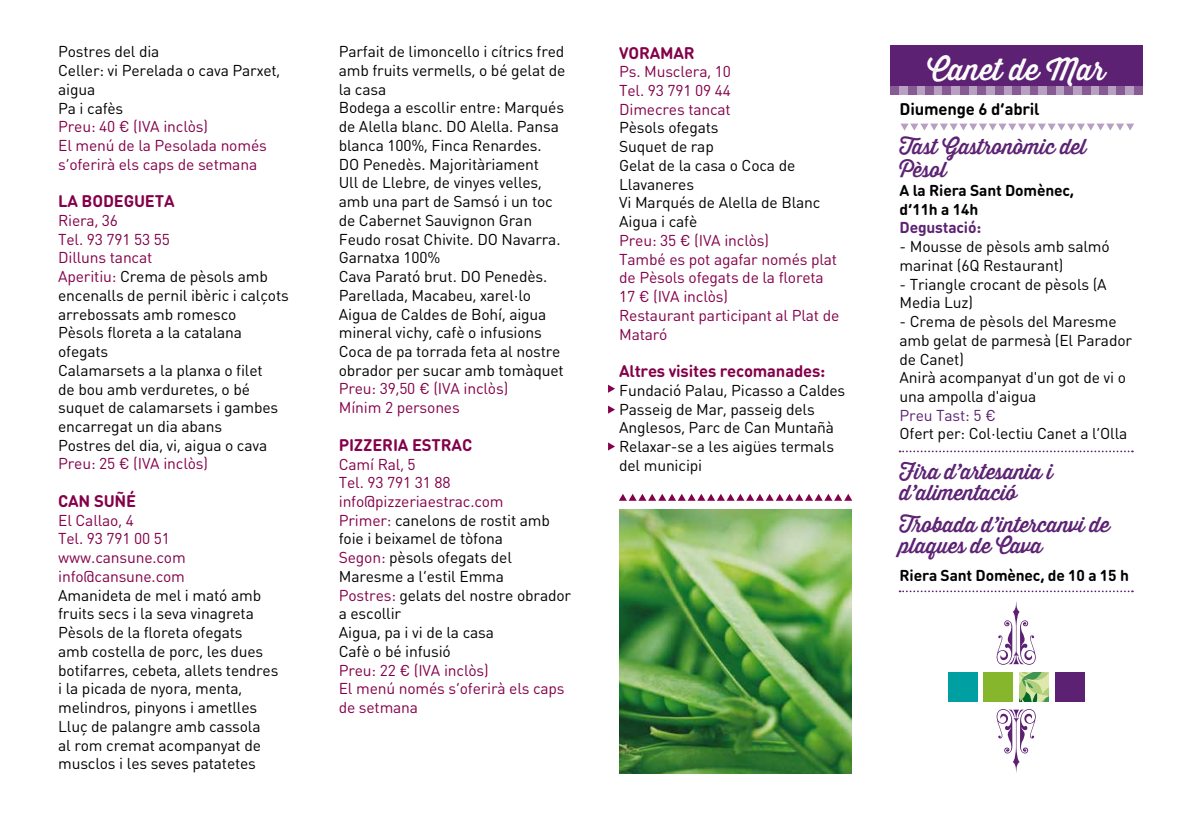
<style>
.page{position:relative;width:1191px;height:819px;background:#fff}
.page>*{position:absolute;margin:0;border:0;box-sizing:border-box;transform-origin:0 0}
.t1{font:29.75px "Thirsty Rough Reg";color:#fff}
.t2{font:21px/21px "Thirsty Rough Reg";letter-spacing:-.01em;color:#5c2173}
.t3{font:700 16.62px "DIN Round Pro";letter-spacing:-.01em;color:#84004a}
.t4{font:700 16.62px "DIN Round Pro";letter-spacing:-.01em;color:#000}
.t5{font:15.58px/18.7px "DIN Round Pro";letter-spacing:-.01em;color:#000}
.t6{font:15.58px/18.7px "DIN Round Pro";letter-spacing:-.01em;color:#84004a}
.t7{font:700 15.58px/18.7px "DIN Round Pro";letter-spacing:-.01em;color:#000}
.t8{font:700 15.58px "DIN Round Pro";letter-spacing:-.01em;color:#5c2173}
.t9{font:15.58px "DIN Round Pro";letter-spacing:-.01em;color:#5c2173}
.s1{color:#84004a}
</style>
<div class="page">
<div style="left:890px;top:45px;width:252px;height:49px;background:#5c2173"></div>
<div style="left:1125px;top:86px;width:8px;height:9px;background:#b7a0c1"></div>
<div style="left:1107px;top:86px;width:9px;height:9px;background:#b7a0c1"></div>
<div style="left:1090px;top:86px;width:9px;height:9px;background:#b7a0c1"></div>
<div style="left:1073px;top:86px;width:8px;height:9px;background:#b7a0c1"></div>
<div style="left:1038px;top:86px;width:9px;height:9px;background:#b7a0c1"></div>
<div style="left:1055px;top:86px;width:9px;height:9px;background:#b7a0c1"></div>
<div style="left:1133px;top:86px;width:9px;height:9px;background:#875b93"></div>
<div style="left:1116px;top:86px;width:9px;height:9px;background:#875b93"></div>
<div style="left:1099px;top:86px;width:8px;height:9px;background:#875b93"></div>
<div style="left:1081px;top:86px;width:9px;height:9px;background:#875b93"></div>
<div style="left:1047px;top:86px;width:8px;height:9px;background:#875b93"></div>
<div style="left:1064px;top:86px;width:9px;height:9px;background:#875b93"></div>
<div style="left:1029px;top:86px;width:9px;height:9px;background:#875b93"></div>
<div style="left:1020px;top:86px;width:9px;height:9px;background:#b7a0c1"></div>
<div style="left:1003px;top:86px;width:9px;height:9px;background:#b7a0c1"></div>
<div style="left:986px;top:86px;width:8px;height:9px;background:#b7a0c1"></div>
<div style="left:968px;top:86px;width:9px;height:9px;background:#b7a0c1"></div>
<div style="left:933px;top:86px;width:9px;height:9px;background:#b7a0c1"></div>
<div style="left:951px;top:86px;width:9px;height:9px;background:#b7a0c1"></div>
<div style="left:1012px;top:86px;width:8px;height:9px;background:#875b93"></div>
<div style="left:994px;top:86px;width:9px;height:9px;background:#875b93"></div>
<div style="left:977px;top:86px;width:9px;height:9px;background:#875b93"></div>
<div style="left:942px;top:86px;width:9px;height:9px;background:#875b93"></div>
<div style="left:960px;top:86px;width:8px;height:9px;background:#875b93"></div>
<div style="left:925px;top:86px;width:8px;height:9px;background:#875b93"></div>
<div style="left:916px;top:86px;width:9px;height:9px;background:#b7a0c1"></div>
<div style="left:899px;top:86px;width:8px;height:9px;background:#b7a0c1"></div>
<div style="left:907px;top:86px;width:9px;height:9px;background:#875b93"></div>
<div style="left:890px;top:86px;width:9px;height:9px;background:#875b93"></div>
<svg style="left:608px;top:384px;width:7px;height:9px"></svg>
<svg style="left:608px;top:405px;width:7px;height:8px"></svg>
<svg style="left:608px;top:442px;width:7px;height:8px"></svg>
<svg style="left:901px;top:124px;width:233px;height:7px"></svg>
<svg style="left:899px;top:450px;width:234px;height:2px"></svg>
<svg style="left:899px;top:590px;width:234px;height:2px"></svg>
<div style="left:948px;top:672px;width:29px;height:29px;background:#00a0a2"></div>
<svg style="left:1019px;top:672px;width:29px;height:29px"></svg>
<div style="left:983px;top:672px;width:30px;height:29px;background:#86b62c"></div>
<div style="left:1054px;top:672px;width:30px;height:29px;background:#5c2173"></div>
<svg style="left:996px;top:709px;width:40px;height:64px"></svg>
<svg style="left:996px;top:601px;width:40px;height:64px"></svg>
<img style="left:619px;top:509px;width:232px;height:265px">
<svg style="left:619px;top:494px;width:233px;height:6px"></svg>
<p class="t5" style="left:58px;top:42px;width:224px">Postres del dia<br>Celler: vi Perelada o cava Parxet, aigua<br>Pa i cafès</p>
<p class="t6" style="left:58px;top:117px;width:210px">Preu: 40 € (IVA inclòs)<br>El menú de la Pesolada només s’oferirà els caps de setmana</p>
<p class="t3" style="left:58px;top:190px;width:118px">LA BODEGUETA</p>
<p class="t5" style="left:58px;top:210px;width:232px"><span class="s1">Riera, 36<br>Tel. 93 791 53 55<br>Dilluns tancat<br>Aperitiu:</span> Crema de pèsols amb encenalls de pernil ibèric i calçots arrebossats amb romesco<br>Pèsols floreta a la catalana ofegats<br>Calamarsets a la planxa o filet<br>de bou amb verduretes, o bé suquet de calamarsets i gambes encarregat un dia abans<br>Postres del dia, vi, aigua o cava</p>
<p class="t6" style="left:58px;top:454px;width:151px">Preu: 25 € (IVA inclòs)</p>
<p class="t3" style="left:58px;top:489px;width:80px">CAN SUÑÉ</p>
<p class="t6" style="left:58px;top:510px;width:129px">El Callao, 4<br>Tel. 93 791 00 51 www.cansune.com info@cansune.com</p>
<p class="t5" style="left:58px;top:585px;width:222px">Amanideta de mel i mató amb fruits secs i la seva vinagreta<br>Pèsols de la floreta ofegats<br>amb costella de porc, les dues botifarres, cebeta, allets tendres i la picada de nyora, menta, melindros, pinyons i ametlles<br>Lluç de palangre amb cassola<br>al rom cremat acompanyat de musclos i les seves patatetes</p>
<p class="t5" style="left:339px;top:42px;width:228px">Parfait de limoncello i cítrics fred amb fruits vermells, o bé gelat de la casa<br>Bodega a escollir entre: Marqués de Alella blanc. DO Alella. Pansa blanca 100%, Finca Renardes.<br>DO Penedès. Majoritàriament<br>Ull de Llebre, de vinyes velles, amb una part de Samsó i un toc de Cabernet Sauvignon Gran<br>Feudo rosat Chivite. DO Navarra.<br>Garnatxa 100%<br>Cava Parató brut. DO Penedès.<br>Parellada, Macabeu, xarel·lo<br>Aigua de Caldes de Bohí, aigua mineral vichy, cafè o infusions<br>Coca de pa torrada feta al nostre obrador per sucar amb tomàquet</p>
<p class="t6" style="left:339px;top:379px;width:171px">Preu: 39,50 € (IVA inclòs)<br>Mínim 2 persones</p>
<p class="t3" style="left:339px;top:433px;width:135px">PIZZERIA ESTRAC</p>
<p class="t5" style="left:339px;top:454px;width:234px"><span class="s1">Camí Ral, 5<br>Tel. 93 791 31 88 info@pizzeriaestrac.com<br>Primer:</span> canelons de rostit amb foie i beixamel de tòfona<br><span class="s1">Segon:</span> pèsols ofegats del<br>Maresme a l’estil Emma<br><span class="s1">Postres:</span> gelats del nostre obrador a escollir<br>Aigua, pa i vi de la casa<br>Cafè o bé infusió</p>
<p class="t6" style="left:339px;top:660px;width:227px">Preu: 22 € (IVA inclòs)<br>El menú només s’oferirà els caps de setmana</p>
<p class="t3" style="left:619px;top:41px;width:77px">VORAMAR</p>
<p class="t6" style="left:619px;top:62px;width:113px;text-align:justify">Ps. Musclera, 10<br>Tel. 93 791 09 44<br>Dimecres tancat</p>
<p class="t5" style="left:619px;top:118px;width:203px">Pèsols ofegats<br>Suquet de rap<br>Gelat de la casa o Coca de<br>Llavaneres<br>Vi Marqués de Alella de Blanc<br>Aigua i cafè</p>
<p class="t6" style="left:619px;top:230px;width:222px">Preu: 35 € (IVA inclòs)<br>També es pot agafar només plat de Pèsols ofegats de la floreta<br>17 € (IVA inclòs)<br>Restaurant participant al Plat de<br>Mataró</p>
<p class="t3" style="left:619px;top:359px;width:208px">Altres visites recomanades:</p>
<p class="t5" style="left:619px;top:380px;width:228px">Fundació Palau, Picasso a Caldes<br>Passeig de Mar, passeig dels<br>Anglesos, Parc de Can Muntañà<br>Relaxar-se a les aigües termals del municipi</p>
<h1 class="t1" style="left:927px;top:47px;width:179px">Canet de Mar</h1>
<p class="t4" style="left:899px;top:97px;width:141px">Diumenge 6 d’abril</p>
<h2 class="t2" style="left:899px;top:135px;width:188px;line-height:22.8px">Tast Gastronòmic del<br>Pèsol</h2>
<p class="t7" style="left:899px;top:180px;width:176px">A la Riera Sant Domènec, d’11h a 14h</p>
<p class="t8" style="left:899px;top:217px;width:83px">Degustació:</p>
<p class="t5" style="left:899px;top:236px;width:212px">- Mousse de pèsols amb salmó marinat (6Q Restaurant)</p>
<p class="t5" style="left:899px;top:274px;width:209px">- Triangle crocant de pèsols (A<br>Media Luz)</p>
<p class="t5" style="left:899px;top:311px;width:234px">- Crema de pèsols del Maresme amb gelat de parmesà (El Parador de Canet)<br>Anirà acompanyat d'un got de vi o una ampolla d'aigua</p>
<p class="t9" style="left:899px;top:404px;width:98px">Preu Tast: 5 €</p>
<p class="t5" style="left:899px;top:424px;width:229px">Ofert per: Col·lectiu Canet a l’Olla</p>
<h2 class="t2" style="left:899px;top:461px;width:155px">Fira d’artesania i d’alimentació</h2>
<h2 class="t2" style="left:899px;top:513px;width:212px">Trobada d’intercanvi de plaques de Cava</h2>
<p class="t7" style="left:899px;top:565px;width:231px">Riera Sant Domènec, de 10 a 15 h</p>
</div>
